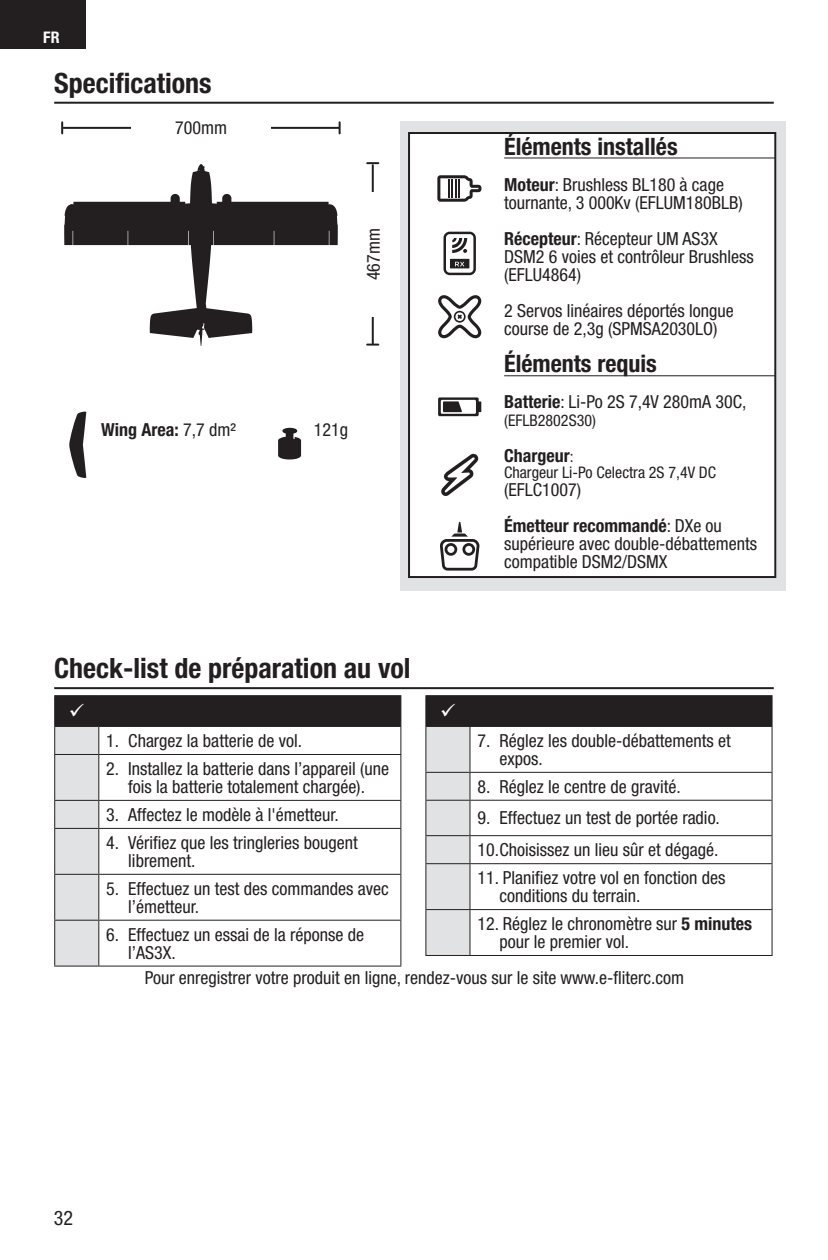
<style>
.page{position:relative;width:828px;height:1260px;background:#fff}
.page>*{position:absolute;margin:0;border:0;box-sizing:border-box;transform-origin:0 0}
.t1{font:700 condensed 28px "Helvetica Neue LT Std";color:#231f20}
.t2{font:700 condensed 24px "Helvetica Neue LT Std";color:#231f20}
.t3{font:condensed 20px "Helvetica Neue LT Std";color:#231f20}
.t4{font:condensed 18px/18px "Helvetica Neue LT Std";color:#231f20}
.t5{font:700 condensed 18px/36px "Helvetica Neue LT Std";color:#231f20}
.t6{font:condensed 16px "Helvetica Neue LT Std";color:#231f20}
.t7{font:700 condensed 16px "Helvetica Neue LT Std";color:#fff}
.s1{font-weight:400}
.s2{font-weight:700}
.s3{font-weight:400;font-size:16px}
</style>
<div class="page">
<div style="left:0;top:0;width:85px;height:49px;background:#231f20"></div>
<hr style="left:64px;top:127px;width:275px;height:2px;background:#231f20">
<svg style="left:61px;top:122px;width:2px;height:11px"></svg>
<svg style="left:339px;top:122px;width:2px;height:11px"></svg>
<hr style="left:372px;top:165px;width:2px;height:178px;background:#231f20">
<svg style="left:367px;top:344px;width:11px;height:2px"></svg>
<svg style="left:367px;top:162px;width:11px;height:2px"></svg>
<div style="left:361px;top:192px;width:25px;height:124px;background:#fff"></div>
<div style="left:132px;top:115px;width:139px;height:26px;background:#fff"></div>
<svg style="left:278px;top:428px;width:23px;height:31px"></svg>
<hr style="left:54px;top:102px;width:720px;height:2px;background:#231f20">
<svg style="left:69px;top:411px;width:17px;height:67px"></svg>
<svg style="left:64px;top:171px;width:274px;height:175px"></svg>
<svg style="left:197px;top:164px;width:8px;height:7px"></svg>
<div style="left:400px;top:121px;width:385px;height:469px;background:#e1e2e4"></div>
<div style="left:409px;top:133px;width:366px;height:444px;background:#fff"></div>
<div style="left:408px;top:132px;width:368px;height:446px;border:2px solid #231f20"></div>
<hr style="left:504px;top:157px;width:271px;height:1px;background:#231f20">
<hr style="left:504px;top:375px;width:271px;height:1px;background:#231f20">
<svg style="left:437px;top:175px;width:44px;height:27px"></svg>
<svg style="left:438px;top:295px;width:43px;height:44px"></svg>
<svg style="left:444px;top:232px;width:32px;height:43px"></svg>
<svg style="left:438px;top:397px;width:43px;height:19px"></svg>
<svg style="left:441px;top:454px;width:37px;height:42px"></svg>
<svg style="left:440px;top:522px;width:39px;height:49px"></svg>
<hr style="left:54px;top:687px;width:720px;height:2px;background:#231f20">
<hr style="left:54px;top:695px;width:45px;height:1px;background:#231f20">
<hr style="left:99px;top:695px;width:302px;height:1px;background:#231f20">
<hr style="left:54px;top:966px;width:45px;height:1px;background:#231f20">
<hr style="left:99px;top:966px;width:302px;height:1px;background:#231f20">
<hr style="left:425px;top:695px;width:45px;height:1px;background:#231f20">
<hr style="left:470px;top:695px;width:303px;height:1px;background:#231f20">
<hr style="left:425px;top:955px;width:45px;height:1px;background:#231f20">
<hr style="left:470px;top:955px;width:303px;height:1px;background:#231f20">
<svg style="left:54px;top:696px;width:347px;height:270px"></svg>
<svg style="left:425px;top:696px;width:348px;height:259px"></svg>
<p class="t7" style="left:43px;top:28px;width:18px">FR</p>
<h1 class="t1" style="left:54px;top:66px;width:159px">Specifications</h1>
<p class="t4" style="left:175px;top:119px;width:53px">700mm</p>
<p class="t5" style="left:101px;top:411px;width:136px">Wing Area: <span class="s1">7,7 dm²</span></p>
<p class="t4" style="left:364px;top:280px;width:53px;rotate:-90deg">467mm</p>
<p class="t4" style="left:314px;top:420px;width:36px">121g</p>
<h1 class="t1" style="left:54px;top:651px;width:358px">Check-list de préparation au vol</h1>
<p class="t4" style="left:106px;top:731px;width:197px">1. Chargez la batterie de vol.</p>
<p class="t4" style="left:106px;top:759px;width:284px;text-align:center">2. Installez la batterie dans l’appareil (une fois la batterie totalement chargée).</p>
<p class="t4" style="left:106px;top:805px;width:234px">3. Affectez le modèle à l'émetteur.</p>
<p class="t4" style="left:128px;top:833px;width:231px;text-indent:-22px">4. Vérifiez que les tringleries bougent librement.</p>
<p class="t4" style="left:128px;top:879px;width:262px;text-indent:-22px">5. Effectuez un test des commandes avec l’émetteur.</p>
<p class="t4" style="left:128px;top:925px;width:237px;text-indent:-22px">6. Effectuez un essai de la réponse de l’AS3X.</p>
<h2 class="t2" style="left:504px;top:132px;width:175px">Éléments installés</h2>
<p class="t4" style="left:504px;top:175px;width:240px"><span class="s2">Moteur</span>: Brushless BL180 à cage tournante, 3 000Kv (EFLUM180BLB)</p>
<p class="t4" style="left:504px;top:229px;width:251px"><span class="s2">Récepteur</span>: Récepteur UM AS3X<br>DSM2 6 voies et contrôleur Brushless (EFLU4864)</p>
<p class="t4" style="left:504px;top:301px;width:231px">2 Servos linéaires déportés longue course de 2,3g (SPMSA2030LO)</p>
<h2 class="t2" style="left:504px;top:349px;width:154px">Éléments requis</h2>
<p class="t4" style="left:504px;top:393px;width:244px"><span class="s2">Batterie</span>: Li-Po 2S 7,4V 280mA 30C,</p>
<p class="t6" style="left:504px;top:411px;width:93px">(EFLB2802S30)</p>
<p class="t5" style="left:504px;top:438px;width:71px">Chargeur<span class="s3">:</span></p>
<p class="t6" style="left:504px;top:463px;width:213px">Chargeur Li-Po Celectra 2S 7,4V DC</p>
<p class="t5" style="left:504px;top:472px;width:219px"><span class="s1">(EFLC1007)<br></span>Émetteur recommandé<span class="s1">: DXe ou</span></p>
<p class="t4" style="left:504px;top:535px;width:254px">supérieure avec double-débattements compatible DSM2/DSMX</p>
<p class="t4" style="left:499px;top:731px;width:233px;text-indent:-22px">7. Réglez les double-débattements et expos.</p>
<p class="t4" style="left:478px;top:777px;width:205px">8. Réglez le centre de gravité.</p>
<p class="t4" style="left:478px;top:802px;width:244px;line-height:31.8px">9. Effectuez un test de portée radio.<br>10.Choisissez un lieu sûr et dégagé.</p>
<p class="t4" style="left:499px;top:869px;width:228px;text-indent:-22px">11. Planifiez votre vol en fonction des conditions du terrain.</p>
<p class="t4" style="left:499px;top:915px;width:254px;text-indent:-22px">12. Réglez le chronomètre sur <span class="s2">5 minutes </span>pour le premier vol.</p>
<p class="t4" style="left:145px;top:968px;width:541px">Pour enregistrer votre produit en ligne, rendez-vous sur le site www.e-fliterc.com</p>
<p class="t3" style="left:54px;top:1206px;width:21px">32</p>
</div>
